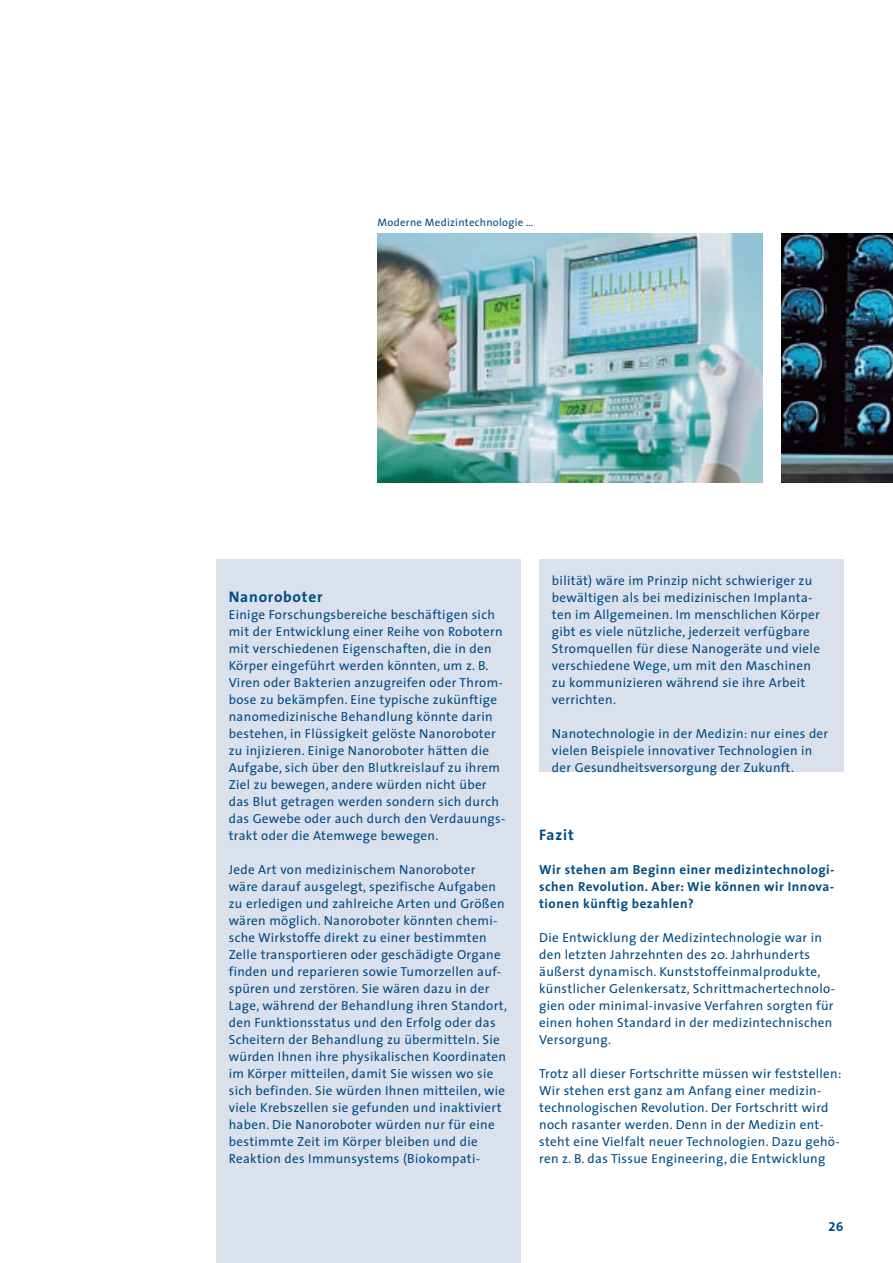
<style>
.page{position:relative;width:893px;height:1263px;background:#fff}
.page>*{position:absolute;margin:0;border:0;box-sizing:border-box;transform-origin:0 0}
.t1{font:700 15.3px "The Sans";letter-spacing:.05em;color:#004b84}
.t2{font:13.2px/17px "The Sans";letter-spacing:.025em;color:#004b84}
.t3{font:700 13.2px/17px "The Sans";letter-spacing:.04em;color:#004b84;text-align:justify}
.t4{font:13.2px "The Sans Bold Expert";color:#004b84}
.t5{font:10.8px "The Sans";letter-spacing:.025em;color:#004b84}
</style>
<div class="page">
<div style="left:539px;top:559px;width:304px;height:213px;background:#dae1ed"></div>
<div style="left:216px;top:559px;width:304px;height:704px;background:#dae1ed"></div>
<img style="left:782px;top:234px;width:111px;height:249px">
<img style="left:378px;top:234px;width:384px;height:249px">
<p class="t5" style="left:378px;top:214px;width:157px">Moderne Medizintechnologie …</p>
<p class="t1" style="left:229px;top:584px;width:95px">Nanoroboter</p>
<p class="t2" style="left:229px;top:605px;width:278px">Einige Forschungsbereiche beschäftigen sich mit der Entwicklung einer Reihe von Robotern mit verschiedenen Eigenschaften, die in den Körper eingeführt werden könnten, um z. B.<br>Viren oder Bakterien anzugreifen oder Throm&shy;bose zu bekämpfen. Eine typische zukünftige nanomedizinische Behandlung könnte darin bestehen, in Flüssigkeit gelöste Nanoroboter zu injizieren. Einige Nanoroboter hätten die Aufgabe, sich über den Blutkreislauf zu ihrem Ziel zu bewegen, andere würden nicht über das Blut getragen werden sondern sich durch das Gewebe oder auch durch den Verdauungs&shy;trakt oder die Atemwege bewegen.</p>
<p class="t2" style="left:229px;top:860px;width:280px">Jede Art von medizinischem Nanoroboter wäre darauf ausgelegt, spezifische Aufgaben zu erledigen und zahlreiche Arten und Größen wären möglich. Nanoroboter könnten chemi&shy;sche Wirkstoffe direkt zu einer bestimmten Zelle transportieren oder geschädigte Organe finden und reparieren sowie Tumorzellen auf&shy;spüren und zerstören. Sie wären dazu in der Lage, während der Behandlung ihren Standort, den Funktionsstatus und den Erfolg oder das Scheitern der Behandlung zu übermitteln. Sie würden Ihnen ihre physikalischen Koordinaten im Körper mitteilen, damit Sie wissen wo sie sich befinden. Sie würden Ihnen mitteilen, wie viele Krebszellen sie gefunden und inaktiviert haben. Die Nanoroboter würden nur für eine bestimmte Zeit im Körper bleiben und die Reaktion des Immunsystems (Biokompati-</p>
<p class="t2" style="left:552px;top:571px;width:270px">bilität) wäre im Prinzip nicht schwieriger zu bewältigen als bei medizinischen Implanta&shy;ten im Allgemeinen. Im menschlichen Körper gibt es viele nützliche, jederzeit verfügbare Stromquellen für diese Nanogeräte und viele verschiedene Wege, um mit den Maschinen zu kommunizieren während sie ihre Arbeit verrichten.</p>
<p class="t2" style="left:552px;top:724px;width:278px">Nanotechnologie in der Medizin: nur eines der vielen Beispiele innovativer Technologien in der Gesundheitsversorgung der Zukunft.</p>
<p class="t1" style="left:539px;top:822px;width:36px">Fazit</p>
<p class="t3" style="left:539px;top:861px;width:297px">Wir stehen am Beginn einer medizintechnologi&shy;schen Revolution. Aber: Wie können wir Innova&shy;tionen künftig bezahlen?</p>
<p class="t2" style="left:539px;top:928px;width:297px">Die Entwicklung der Medizintechnologie war in den letzten Jahrzehnten des 20. Jahrhunderts äußerst dynamisch. Kunststoffeinmalprodukte, künstlicher Gelenkersatz, Schrittmachertechnolo&shy;gien oder minimal-invasive Verfahren sorgten für einen hohen Standard in der medizintechnischen Versorgung.</p>
<p class="t2" style="left:539px;top:1065px;width:304px">Trotz all dieser Fortschritte müssen wir feststellen:<br>Wir stehen erst ganz am Anfang einer medizin&shy;technologischen Revolution. Der Fortschritt wird noch rasanter werden. Denn in der Medizin ent&shy;steht eine Vielfalt neuer Technologien. Dazu gehö&shy;ren z. B. das Tissue Engineering, die Entwicklung</p>
<p class="t4" style="left:828px;top:1215px;width:16px">26</p>
</div>
